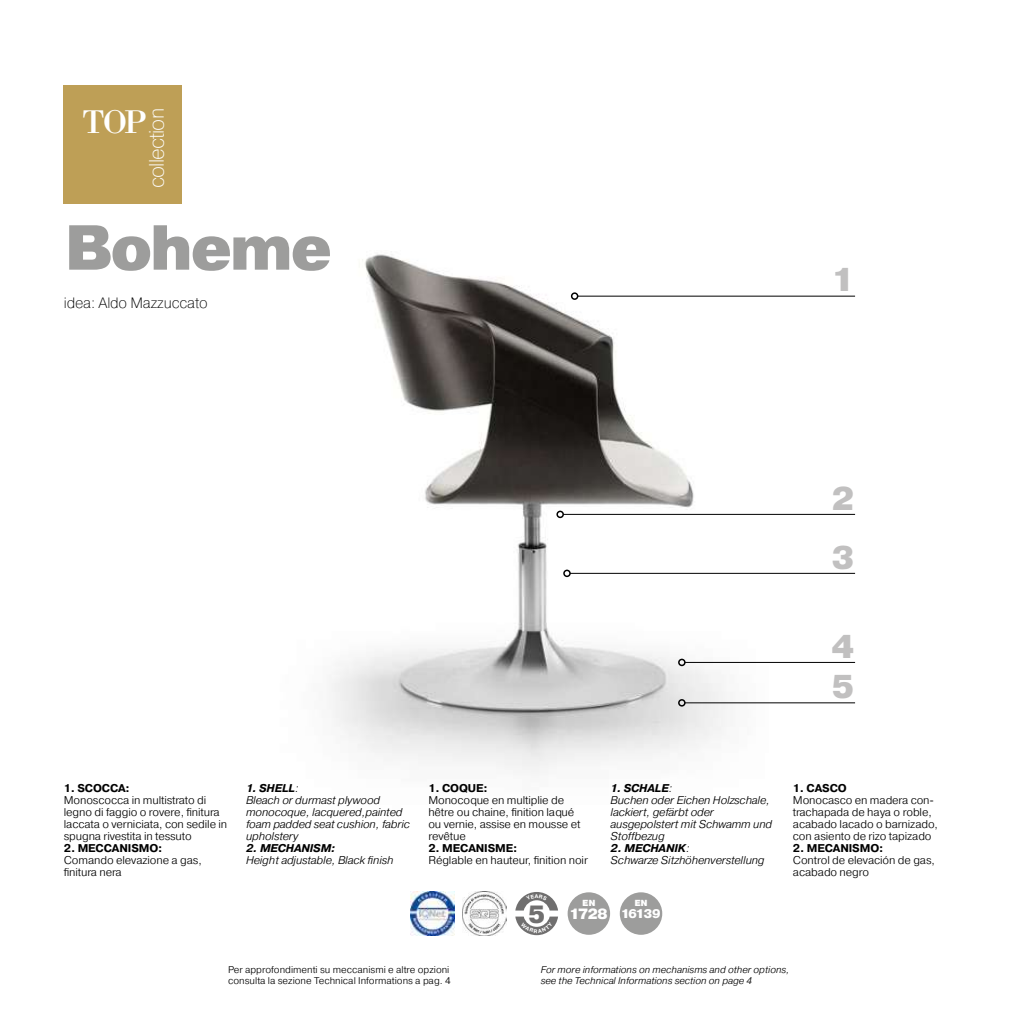
<style>
.page{position:relative;width:1021px;height:1021px;background:#fff}
.page>*{position:absolute;margin:0;border:0;box-sizing:border-box;transform-origin:0 0}
.t1{font:900 63.45px "Pragmatica";letter-spacing:-.04em;color:#9d9d9c}
.t2{font:33.9px "Bodoni XT";letter-spacing:-.085em;color:#fff}
.t3{font:900 33px/40.3px "Pragmatica";color:#c1c0c0}
.t4{font:900 24.9px "Pragmatica";color:#706f6f}
.t5{font:200 20.85px "Pragmatica";letter-spacing:-.04em;color:#fff}
.t6{font:200 15px "Pragmatica";letter-spacing:-.01em;color:#000}
.t7{font:900 14.85px "Pragmatica";color:#fff}
.t8{font:900 12.6px "Pragmatica";letter-spacing:-.105em;color:#fff}
.t9{font:300 11.25px/12px "Pragmatica";letter-spacing:-.01em;color:#000}
.t10{font:italic 300 11.25px/12px "Pragmatica";letter-spacing:-.01em;color:#000}
.t11{font:700 11.25px "Pragmatica";letter-spacing:-.01em;color:#000}
.t12{font:italic 700 11.25px "Pragmatica";letter-spacing:-.01em;color:#000}
.t13{font:italic 300 9.75px/10.5px "Pragmatica";color:#000}
.t14{font:300 9.75px/10.5px "Pragmatica";color:#000}
.t15{font:900 8.85px "Pragmatica";color:#fff}
.s1{font-weight:700}
</style>
<div class="page">
<img style="left:331px;top:254px;width:437px;height:520px">
<hr style="left:577px;top:296px;width:278px;height:1px;background:#000">
<div style="left:571px;top:292px;width:7px;height:8px;border:2px solid #000;border-radius:50%"></div>
<hr style="left:563px;top:514px;width:292px;height:1px;background:#000">
<div style="left:556px;top:510px;width:8px;height:8px;border:2px solid #000;border-radius:50%"></div>
<hr style="left:685px;top:662px;width:170px;height:1px;background:#000">
<div style="left:678px;top:658px;width:7px;height:8px;border:2px solid #000;border-radius:50%"></div>
<hr style="left:685px;top:702px;width:170px;height:1px;background:#000">
<div style="left:678px;top:699px;width:7px;height:7px;border:2px solid #000;border-radius:50%"></div>
<hr style="left:570px;top:573px;width:285px;height:1px;background:#000">
<div style="left:563px;top:569px;width:7px;height:8px;border:2px solid #000;border-radius:50%"></div>
<img style="left:411px;top:892px;width:43px;height:43px">
<img style="left:463px;top:891px;width:43px;height:44px">
<div style="left:567px;top:892px;width:43px;height:42px;background:#9d9d9c;border-radius:50%"></div>
<div style="left:619px;top:892px;width:43px;height:42px;background:#9d9d9c;border-radius:50%"></div>
<div style="left:64px;top:85px;width:118px;height:119px;background:#be9f56"></div>
<svg style="left:515px;top:892px;width:43px;height:18px"></svg>
<svg style="left:515px;top:916px;width:43px;height:19px"></svg>
<h2 class="t2" style="left:81px;top:100px;width:62px">BUS</h2>
<h2 class="t2" style="left:82px;top:101px;width:66px">TOP</h2>
<h3 class="t5" style="left:143px;top:188px;width:81px;rotate:-90deg">collection</h3>
<h1 class="t1" style="left:64px;top:207px;width:269px">Boheme</h1>
<h3 class="t6" style="left:64px;top:293px;width:145px">idea: Aldo Mazzuccato</h3>
<h3 class="t3" style="left:831px;top:261px;width:25px">1</h3>
<h3 class="t3" style="left:831px;top:479px;width:25px">2</h3>
<h3 class="t3" style="left:831px;top:538px;width:25px">3</h3>
<h3 class="t3" style="left:831px;top:627px;width:25px">4<br>5</h3>
<p class="t11" style="left:64px;top:781px;width:68px">1. SCOCCA:</p>
<p class="t9" style="left:64px;top:794px;width:165px">Monoscocca in multistrato di legno di faggio o rovere, finitura laccata o verniciata, con sedile in spugna rivestita in tessuto</p>
<p class="t11" style="left:64px;top:841px;width:100px">2. MECCANISMO:</p>
<p class="t9" style="left:64px;top:854px;width:139px">Comando elevazione a gas, finitura nera</p>
<p class="t10" style="left:246px;top:782px;width:165px"><span class="s1">1. SHELL</span>:<br>Bleach or durmast plywood monocoque, lacquered,painted foam padded seat cushion, fabric upholstery</p>
<p class="t12" style="left:246px;top:841px;width:91px">2. MECHANISM:</p>
<p class="t10" style="left:246px;top:854px;width:149px">Height adjustable, Black finish</p>
<p class="t11" style="left:428px;top:781px;width:61px">1. COQUE:</p>
<p class="t9" style="left:428px;top:794px;width:154px">Monocoque en multiplie de hêtre ou chaine, finition laqué ou vernie, assise en mousse et revêtue</p>
<p class="t11" style="left:428px;top:841px;width:91px">2. MECANISME:</p>
<p class="t9" style="left:428px;top:854px;width:161px">Réglable en hauteur, finition noir</p>
<p class="t10" style="left:610px;top:782px;width:163px"><span class="s1">1. SCHALE</span>:<br>Buchen oder Eichen Holzschale, lackiert, gefärbt oder ausgepolstert mit Schwamm und<br>Stoffbezug</p>
<p class="t10" style="left:610px;top:842px;width:155px"><span class="s1">2. MECHANIK</span>:<br>Schwarze Sitzhöhenverstellung</p>
<h3 class="t4" style="left:527px;top:898px;width:19px">5</h3>
<p class="t15" style="left:582px;top:896px;width:15px">EN</p>
<h3 class="t7" style="left:569px;top:903px;width:40px">1728</h3>
<p class="t15" style="left:634px;top:896px;width:15px">EN</p>
<p class="t8" style="left:620px;top:905px;width:42px">16139</p>
<p class="t11" style="left:793px;top:781px;width:55px">1. CASCO</p>
<p class="t9" style="left:793px;top:794px;width:147px">Monocasco en madera con&shy;trachapada de haya o roble, acabado lacado o barnizado, con asiento de rizo tapizado</p>
<p class="t11" style="left:793px;top:841px;width:92px">2. MECANISMO:</p>
<p class="t9" style="left:793px;top:854px;width:143px">Control de elevación de gas, acabado negro</p>
<p class="t14" style="left:228px;top:964px;width:224px">Per approfondimenti su meccanismi e altre opzioni consulta la sezione Technical Informations a pag. 4</p>
<p class="t13" style="left:541px;top:964px;width:250px">For more informations on mechanisms and other options, see the Technical Informations section on page 4</p>
</div>
